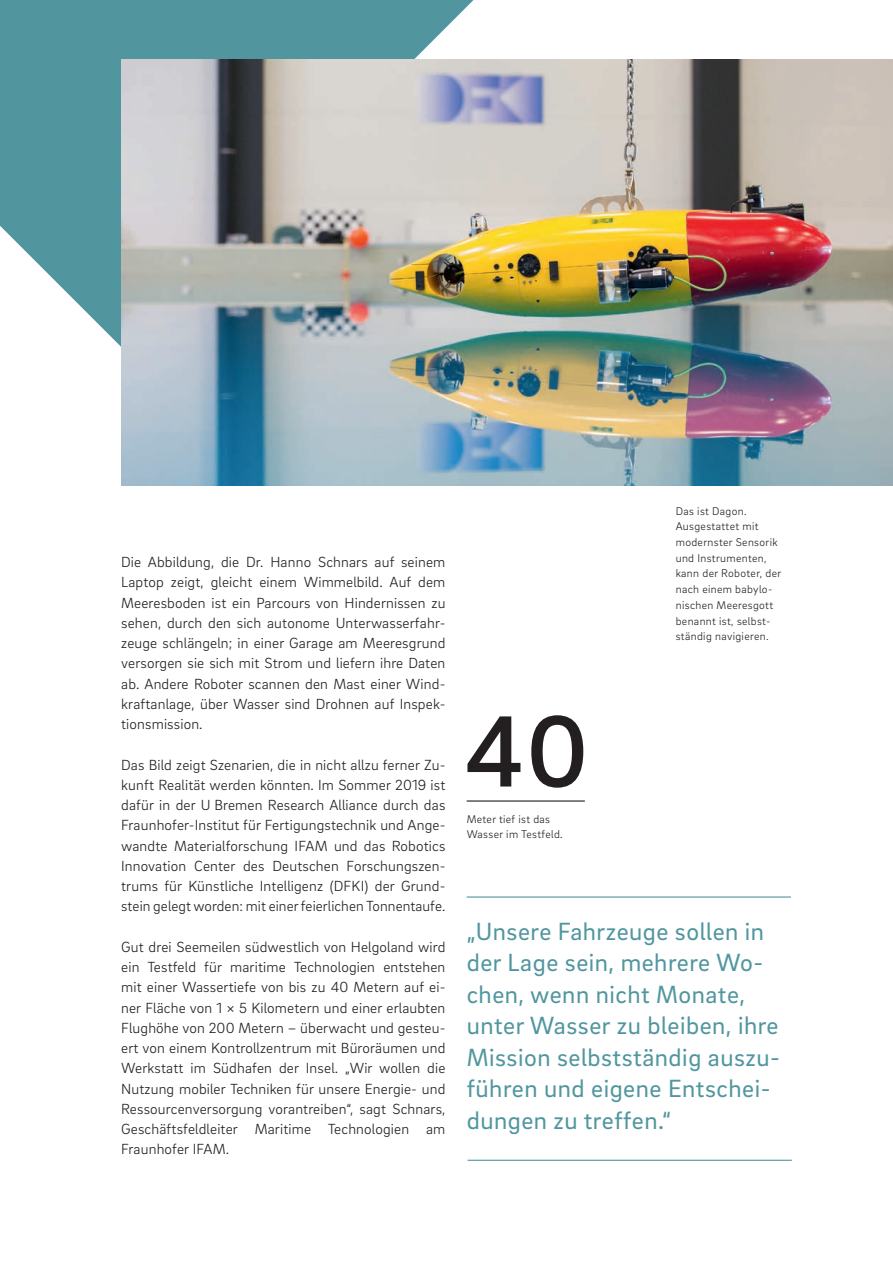
<style>
.page{position:relative;width:893px;height:1263px;background:#fff}
.page>*{position:absolute;margin:0;border:0;box-sizing:border-box;transform-origin:0 0}
.t1{font:500 103.65px "Brix Sans";color:#231f20}
.t2{font:25.5px/31.5px "Brix Sans";letter-spacing:.02em;color:#51969f}
.t3{font:300 15px/20.2px "Brix Sans";letter-spacing:.01em;color:#231f20;text-align:justify}
.t4{font:300 11.4px/15.8px "Brix Sans";letter-spacing:.03em;color:#231f20}
</style>
<div class="page">
<svg style="left:0;top:0;width:473px;height:347px;background:#6aa5ac"></svg>
<img style="left:121px;top:59px;width:772px;height:426px">
<hr style="left:467px;top:896px;width:324px;height:1px;background:#51969f">
<hr style="left:467px;top:800px;width:118px;height:1px;background:#231f20">
<hr style="left:468px;top:1160px;width:324px;height:1px;background:#51969f">
<p class="t3" style="left:121px;top:551px;width:326px">Die Abbildung, die Dr. Hanno Schnars auf seinem Laptop zeigt, gleicht einem Wimmelbild. Auf dem Meeresboden ist ein Parcours von Hindernissen zu sehen, durch den sich autonome Unterwasserfahr&shy;zeuge schlängeln; in einer Garage am Meeresgrund versorgen sie sich mit Strom und liefern ihre Daten ab. Andere Roboter scannen den Mast einer Wind&shy;kraftanlage, über Wasser sind Drohnen auf Inspek&shy;tionsmission.</p>
<p class="t3" style="left:121px;top:754px;width:326px">Das Bild zeigt Szenarien, die in nicht allzu ferner Zu&shy;kunft Realität werden könnten. Im Sommer 2019 ist dafür in der U Bremen Research Alliance durch das Fraunhofer-Institut für Fertigungstechnik und Ange&shy;wandte Materialforschung IFAM und das Robotics Innovation Center des Deutschen Forschungszen&shy;trums für Künstliche Intelligenz (DFKI) der Grund&shy;stein gelegt worden: mit einer feierlichen Tonnentaufe.</p>
<p class="t3" style="left:121px;top:936px;width:326px">Gut drei Seemeilen südwestlich von Helgoland wird ein Testfeld für maritime Technologien entstehen mit einer Wassertiefe von bis zu 40 Metern auf ei&shy;ner Fläche von 1 × 5 Kilometern und einer erlaubten Flughöhe von 200 Metern – überwacht und gesteu&shy;ert von einem Kontrollzentrum mit Büroräumen und Werkstatt im Südhafen der Insel. „Wir wollen die Nutzung mobiler Techniken für unsere Energie- und Ressourcenversorgung vorantreiben“, sagt Schnars, Geschäftsfeldleiter Maritime Technologien am Fraunhofer IFAM.</p>
<h1 class="t1" style="left:465px;top:684px;width:125px">40</h1>
<p class="t4" style="left:467px;top:810px;width:98px">Meter tief ist das<br>Wasser im Testfeld.</p>
<p class="t4" style="left:676px;top:502px;width:107px">Das ist Dagon.<br>Ausgestattet mit modernster Sensorik und Instrumenten, kann der Roboter, der nach einem babylo&shy;nischen Meeresgott benannt ist, selbst&shy;ständig navigieren.</p>
<h2 class="t2" style="left:467px;top:914px;width:315px">„Unsere Fahrzeuge sollen in der Lage sein, mehrere Wo&shy;chen, wenn nicht Monate, unter Wasser zu bleiben, ihre<br>Mission selbstständig auszu&shy;führen und eigene Entschei&shy;dungen zu treffen.“</h2>
</div>
